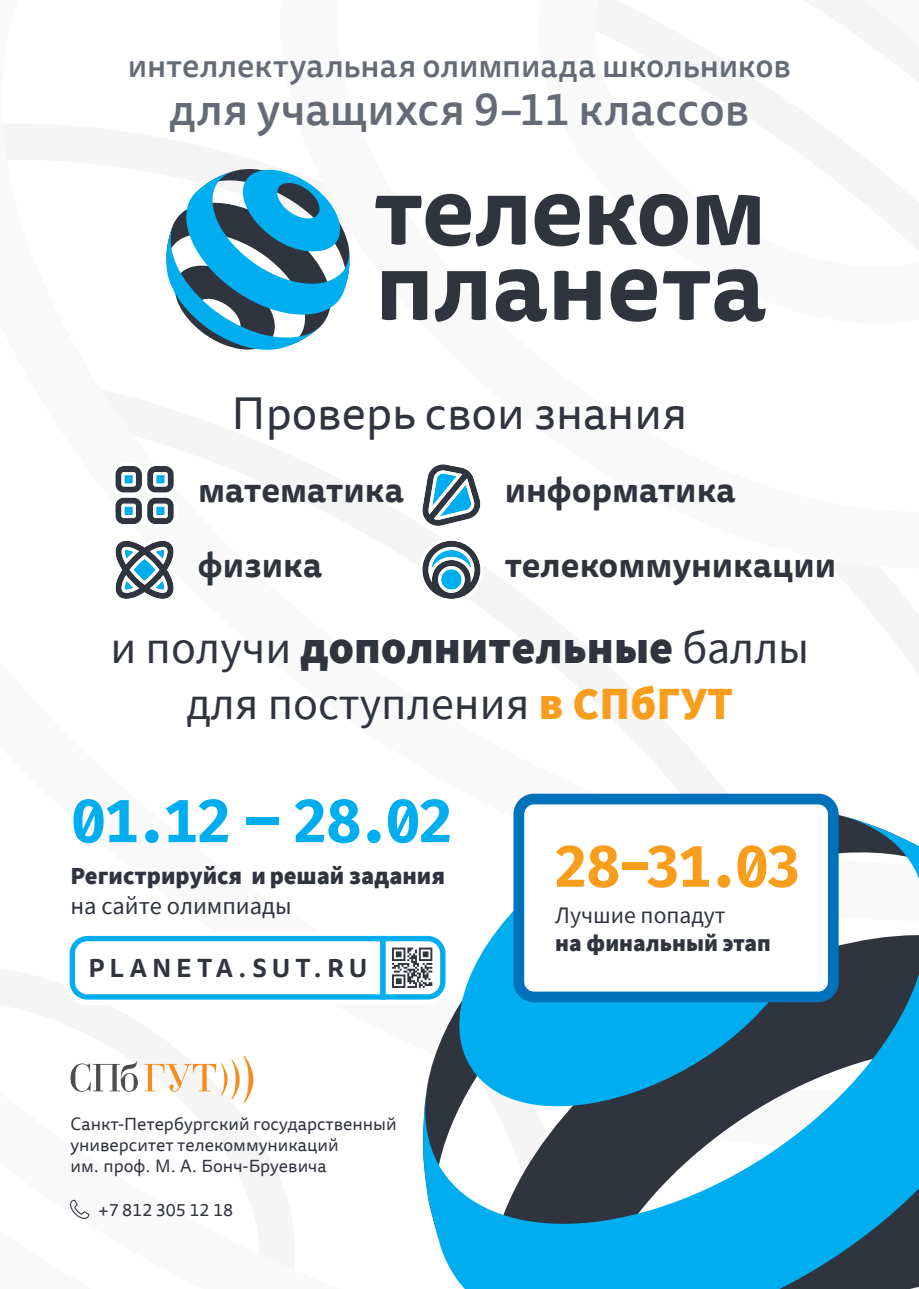
<style>
.page{position:relative;width:919px;height:1289px;background:#fff}
.page>*{position:absolute;margin:0;border:0;box-sizing:border-box;transform-origin:0 0}
.t1{font:700 97.5px/75.3px "Tisa Sans Pro";letter-spacing:-.005em;color:#30343e}
.t2{font:700 60.6px "Fira Code";letter-spacing:-.05em;color:#00aeef}
.t3{font:700 58.35px "Fira Code";color:#f99d1c}
.t4{font:46.05px/55.2px "Source Sans Pro";color:#30343e;text-align:center}
.t5{font:46.05px "Tisa Sans Pro";color:#30343e}
.t6{font:500 45.3px "Tisa Sans Pro";color:#646b76}
.t7{font:700 34.2px "Tisa Sans Pro";color:#30343e}
.t8{font:500 32.4px "Tisa Sans Pro";color:#646b76}
.t9{font:700 25.2px "Tisa Sans Pro";letter-spacing:.2em;color:#30343e}
.t10{font:900 24.45px "Source Sans Pro";color:#30343e}
.t11{font:24.45px "Source Sans Pro";color:#30343e}
.t12{font:900 23.55px "Source Sans Pro";color:#30343e}
.t13{font:23.55px "Source Sans Pro";color:#30343e}
.t14{font:17.7px/21.1px "Tisa Sans Pro";color:#30343e}
.s1{font-weight:900}
.s2{font-weight:900;color:#f99d1c}
</style>
<div class="page">
<svg style="left:423px;top:814px;width:495px;height:474px"></svg>
<svg style="left:525px;top:1020px;width:393px;height:268px;background:#288ab2"></svg>
<svg style="left:166px;top:168px;width:184px;height:182px"></svg>
<svg style="left:115px;top:540px;width:59px;height:59px"></svg>
<svg style="left:115px;top:466px;width:59px;height:59px"></svg>
<svg style="left:422px;top:540px;width:59px;height:59px"></svg>
<svg style="left:422px;top:464px;width:59px;height:62px"></svg>
<div style="left:64px;top:930px;width:387px;height:74px;border:16px solid #fff;border-radius:15px"></div>
<div style="left:519px;top:799px;width:314px;height:197px;background:#fff;border-radius:15px"></div>
<div style="left:513px;top:793px;width:325px;height:209px;border:11px solid #0072bc;border-radius:15px"></div>
<svg style="left:67px;top:933px;width:381px;height:69px"></svg>
<svg style="left:145px;top:1056px;width:108px;height:46px"></svg>
<svg style="left:70px;top:1061px;width:68px;height:30px"></svg>
<svg style="left:70px;top:1199px;width:20px;height:20px"></svg>
<h3 class="t8" style="left:128px;top:43px;width:664px">интеллектуальная олимпиада школьников</h3>
<h3 class="t6" style="left:170px;top:78px;width:580px">для учащихся 9–11 классов</h3>
<h1 class="t1" style="left:374px;top:173px;width:394px">телеком планета</h1>
<h3 class="t5" style="left:231px;top:382px;width:457px">Проверь свои знания</h3>
<h3 class="t7" style="left:198px;top:465px;width:207px">математика</h3>
<h3 class="t7" style="left:504px;top:465px;width:232px">информатика</h3>
<h3 class="t7" style="left:198px;top:539px;width:126px">физика</h3>
<h3 class="t7" style="left:504px;top:539px;width:333px">телекоммуникации</h3>
<h3 class="t4" style="left:110px;top:620px;width:700px">и получи <span class="s1">дополнительные</span> баллы для поступления <span class="s2">в СПбГУТ</span></h3>
<h2 class="t2" style="left:70px;top:778px;width:385px">01.12 – 28.02</h2>
<h3 class="t10" style="left:70px;top:859px;width:376px">Регистрируйся и решай задания</h3>
<h3 class="t11" style="left:70px;top:890px;width:223px">на сайте олимпиады</h3>
<h3 class="t9" style="left:89px;top:949px;width:280px">PLANETA.SUT.RU</h3>
<p class="t14" style="left:70px;top:1113px;width:328px">Санкт-Петербургский государственный университет телекоммуникаций<br>им. проф. М. А. Бонч-Бруевича</p>
<p class="t14" style="left:99px;top:1199px;width:136px">+7 812 305 12 18</p>
<h3 class="t3" style="left:554px;top:825px;width:249px">28-31.03</h3>
<h3 class="t13" style="left:555px;top:899px;width:172px">Лучшие попадут</h3>
<h3 class="t12" style="left:555px;top:926px;width:217px">на финальный этап</h3>
</div>
